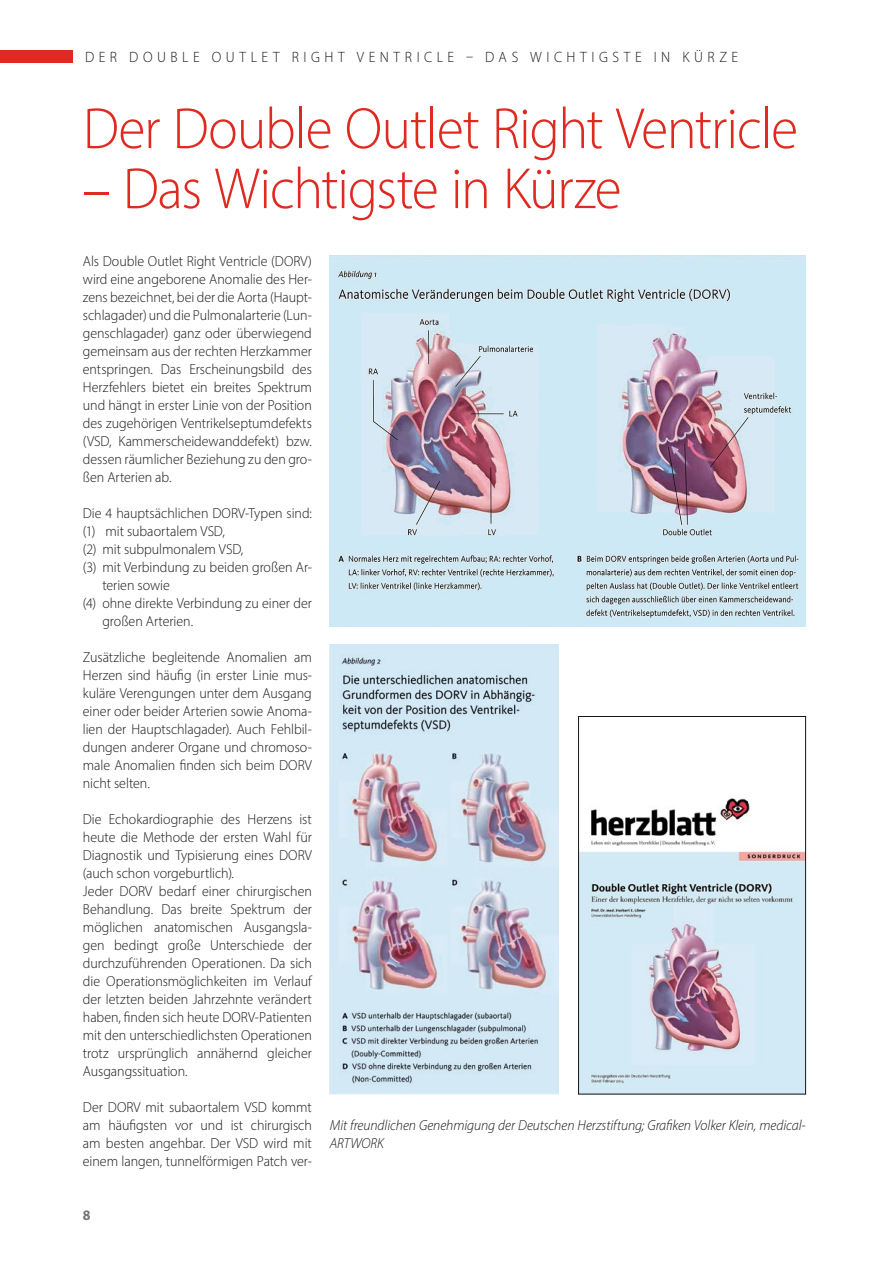
<style>
.page{position:relative;width:893px;height:1263px;background:#fff}
.page>*{position:absolute;margin:0;border:0;box-sizing:border-box;transform-origin:0 0}
.t1{font:300 58.5px "Myriad Pro";letter-spacing:-.02em;color:#de2a21;scale:.95 1}
.t2{font:300 15px "Myriad Pro";letter-spacing:.32em;color:#151616;scale:.95 1}
.t3{font:300 14.55px/18px "Myriad Pro";letter-spacing:-.005em;color:#151616;text-align:justify;scale:.96 1}
.t4{font:italic 300 14.55px/18px "Myriad Pro";letter-spacing:-.005em;color:#151616;scale:.96 1}
.t5{font:700 14.55px "Myriad Pro";color:#757675;scale:.96 1}
</style>
<div class="page">
<div style="left:0;top:50px;width:72px;height:13px;background:#de2a21"></div>
<img style="left:580px;top:798px;width:224px;height:294px">
<div style="left:578px;top:716px;width:228px;height:378px;border:1px solid #151616"></div>
<img style="left:330px;top:256px;width:476px;height:370px">
<img style="left:330px;top:644px;width:229px;height:450px">
<p class="t2" style="left:85px;top:48px;width:689px">DER DOUBLE OUTLET RIGHT VENTRICLE – DAS WICHTIGSTE IN KÜRZE</p>
<h1 class="t1" style="left:83px;top:93px;width:754px">Der Double Outlet Right Ventricle</h1>
<h1 class="t1" style="left:83px;top:153px;width:568px">– Das Wichtigste in Kürze</h1>
<p class="t3" style="left:83px;top:252px;width:240px">Als Double Outlet Right Ventricle (DORV) wird eine angeborene Anomalie des Her&shy;zens bezeichnet, bei der die Aorta (Haupt&shy;schlagader) und die Pulmonalarterie (Lun&shy;genschlagader) ganz oder überwiegend gemeinsam aus der rechten Herzkammer entspringen. Das Erscheinungsbild des Herzfehlers bietet ein breites Spektrum und hängt in erster Linie von der Position des zugehörigen Ventrikelseptumdefekts (VSD, Kammerscheidewanddefekt) bzw. dessen räumlicher Beziehung zu den gro&shy;ßen Arterien ab.</p>
<p class="t3" style="left:83px;top:504px;width:240px">Die 4 hauptsächlichen DORV-Typen sind:</p>
<p class="t3" style="left:83px;top:522px;width:149px">(1) mit subaortalem VSD,</p>
<p class="t3" style="left:83px;top:540px;width:169px">(2) mit subpulmonalem VSD,</p>
<p class="t3" style="left:83px;top:558px;width:240px">(3) mit Verbindung zu beiden großen Ar-</p>
<p class="t3" style="left:102px;top:576px;width:72px">terien sowie</p>
<p class="t3" style="left:83px;top:594px;width:240px">(4) ohne direkte Verbindung zu einer der</p>
<p class="t3" style="left:102px;top:612px;width:96px">großen Arterien.</p>
<p class="t3" style="left:83px;top:648px;width:240px">Zusätzliche begleitende Anomalien am Herzen sind häufig (in erster Linie mus&shy;kuläre Verengungen unter dem Ausgang einer oder beider Arterien sowie Anoma&shy;lien der Hauptschlagader). Auch Fehlbil&shy;dungen anderer Organe und chromoso&shy;male Anomalien finden sich beim DORV nicht selten.</p>
<p class="t3" style="left:83px;top:810px;width:240px;text-align:left">Die Echokardiographie des Herzens ist heute die Methode der ersten Wahl für Diagnostik und Typisierung eines DORV (auch schon vorgeburtlich).<br>Jeder DORV bedarf einer chirurgischen Behandlung. Das breite Spektrum der möglichen anatomischen Ausgangsla&shy;gen bedingt große Unterschiede der durchzuführenden Operationen. Da sich die Operationsmöglichkeiten im Verlauf der letzten beiden Jahrzehnte verändert haben, finden sich heute DORV-Patienten mit den unterschiedlichsten Operationen trotz ursprünglich annähernd gleicher Ausgangssituation.</p>
<p class="t3" style="left:83px;top:1098px;width:240px">Der DORV mit subaortalem VSD kommt am häufigsten vor und ist chirurgisch am besten angehbar. Der VSD wird mit einem langen, tunnelförmigen Patch ver-</p>
<p class="t5" style="left:83px;top:1206px;width:10px">8</p>
<p class="t4" style="left:330px;top:1116px;width:497px">Mit freundlichen Genehmigung der Deutschen Herzstiftung; Grafiken Volker Klein, medical-<br>ARTWORK</p>
</div>
